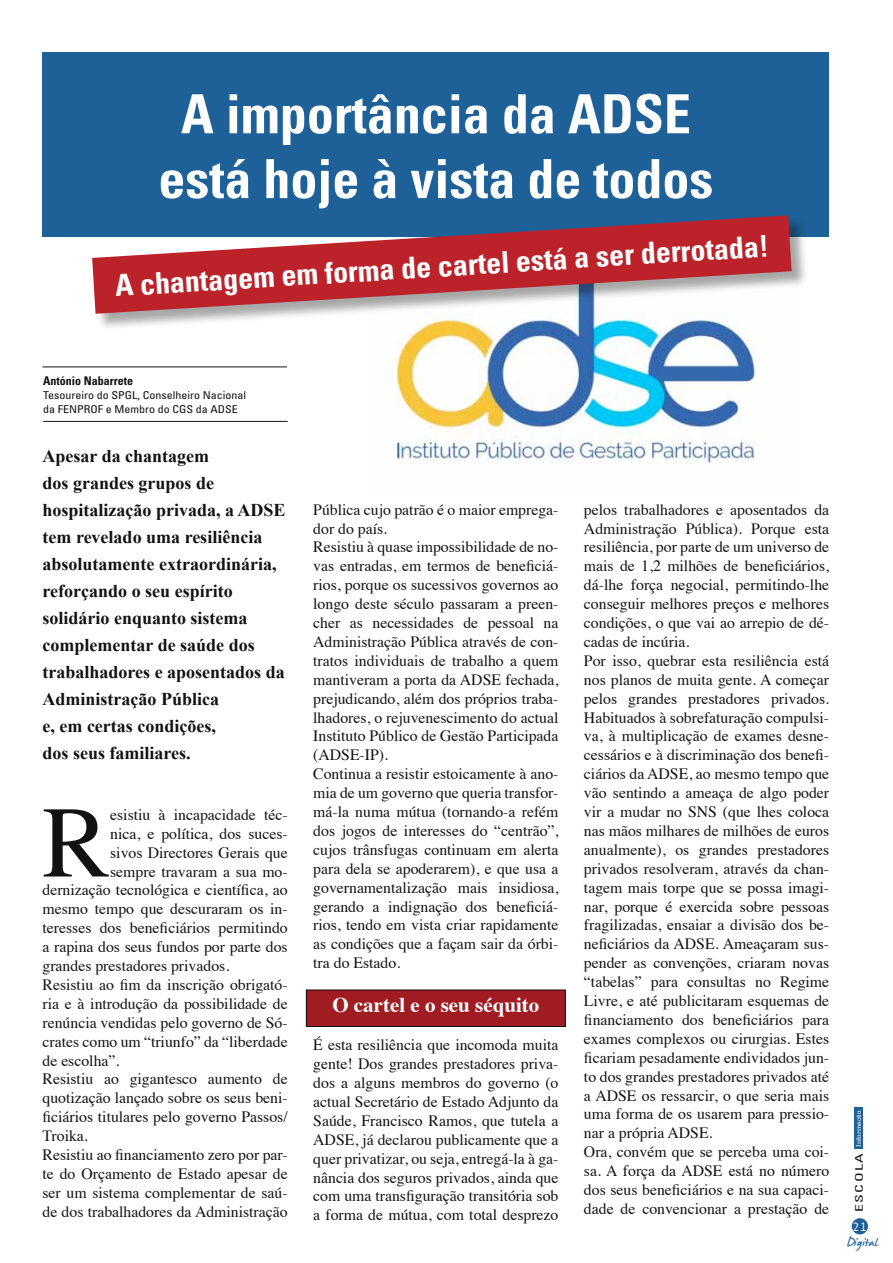
<style>
.page{position:relative;width:893px;height:1263px;background:#fff}
.page>*{position:absolute;margin:0;border:0;box-sizing:border-box;transform-origin:0 0}
.t1{font:101.4px "Times";color:#121212}
.t2{font:700 condensed 54px/64.8px "Univers";color:#fff;text-align:center}
.t3{font:700 condensed 30px "Univers";color:#fff}
.t4{font:700 21px "Times";color:#fff}
.t5{font:21px "James Fajardo";color:#1d6198}
.t6{font:700 18px/27px "Times New Roman";color:#121212}
.t7{font:15.75px/18.9px "Times";color:#121212}
.t8{font:700 condensed 12px "Univers";color:#121212}
.t9{font:12px "Andale Mono";color:#fff}
.t10{font:condensed 10.8px/14.4px "Univers";color:#121212;scale:1.11 1}
.t11{font:condensed 10.5px "Univers";letter-spacing:.1em;color:#121212;scale:1.5 1}
.t12{font:6.75px "Civic";letter-spacing:.01em;color:#fff;scale:1.33 1}
</style>
<div class="page">
<div style="left:854px;top:1107px;width:9px;height:43px;background:#1d6198"></div>
<div style="left:852px;top:1218px;width:16px;height:16px;background:#1d6198;border-radius:50%"></div>
<div style="left:854px;top:1149px;width:9px;height:63px;background:#fff"></div>
<div style="left:306px;top:990px;width:259px;height:36px;background:#a01c22"></div>
<div style="left:306px;top:990px;width:260px;height:37px;border:1px solid #121212"></div>
<img style="left:396px;top:331px;width:359px;height:133px">
<div style="left:43px;top:52px;width:786px;height:185px;background:#1d6198"></div>
<div style="left:93px;top:217px;width:715px;height:114px;background:#121212;opacity:.37"></div>
<svg style="left:92px;top:215px;width:700px;height:99px;fill:#bc2229"></svg>
<hr style="left:43px;top:367px;width:244px;height:1px;background:#121212">
<hr style="left:43px;top:421px;width:245px;height:1px;background:#121212">
<h2 class="t2" style="left:158px;top:81px;width:556px">A importância da ADSE está hoje à vista de todos</h2>
<h3 class="t3" style="left:114px;top:270px;width:656px;rotate:-4deg">A chantagem em forma de cartel está a ser derrotada!</h3>
<p class="t8" style="left:43px;top:373px;width:91px">António Nabarrete</p>
<p class="t10" style="left:43px;top:388px;width:184px">Tesoureiro do SPGL, Conselheiro Nacional da FENPROF e Membro do CGS da ADSE</p>
<p class="t6" style="left:43px;top:442px;width:245px">Apesar da chantagem<br>dos grandes grupos de hospitalização privada, a ADSE tem revelado uma resiliência absolutamente extraordinária, reforçando o seu espírito solidário enquanto sistema complementar de saúde dos trabalhadores e aposentados da<br>Administração Pública<br>e, em certas condições,<br>dos seus familiares.</p>
<h1 class="t1" style="left:43px;top:748px;width:69px">R</h1>
<p class="t7" style="left:110px;top:804px;width:179px">esistiu à incapacidade téc-</p>
<p class="t7" style="left:110px;top:822px;width:179px">nica, e política, dos suces-</p>
<p class="t7" style="left:110px;top:841px;width:179px">sivos Directores Gerais que</p>
<p class="t7" style="left:110px;top:860px;width:179px">sempre travaram a sua mo-</p>
<p class="t7" style="left:43px;top:879px;width:247px">dernização tecnológica e científica, ao</p>
<p class="t7" style="left:43px;top:898px;width:247px">mesmo tempo que descuraram os in-</p>
<p class="t7" style="left:43px;top:917px;width:247px">teresses dos beneficiários permitindo</p>
<p class="t7" style="left:43px;top:936px;width:247px">a rapina dos seus fundos por parte dos</p>
<p class="t7" style="left:43px;top:955px;width:188px">grandes prestadores privados.</p>
<p class="t7" style="left:43px;top:974px;width:247px">Resistiu ao fim da inscrição obrigató-</p>
<p class="t7" style="left:43px;top:993px;width:247px">ria e à introdução da possibilidade de</p>
<p class="t7" style="left:43px;top:1011px;width:247px">renúncia vendidas pelo governo de Só-</p>
<p class="t7" style="left:43px;top:1030px;width:247px">crates como um “triunfo” da “liberdade</p>
<p class="t7" style="left:43px;top:1049px;width:78px">de escolha”.</p>
<p class="t7" style="left:43px;top:1068px;width:247px">Resistiu ao gigantesco aumento de</p>
<p class="t7" style="left:43px;top:1087px;width:247px">quotização lançado sobre os seus beni-</p>
<p class="t7" style="left:43px;top:1106px;width:247px">ficiários titulares pelo governo Passos/</p>
<p class="t7" style="left:43px;top:1125px;width:47px">Troika.</p>
<p class="t7" style="left:43px;top:1144px;width:247px">Resistiu ao financiamento zero por par-</p>
<p class="t7" style="left:43px;top:1163px;width:247px">te do Orçamento de Estado apesar de</p>
<p class="t7" style="left:43px;top:1182px;width:247px">ser um sistema complementar de saú-</p>
<p class="t7" style="left:43px;top:1200px;width:247px">de dos trabalhadores da Administração</p>
<p class="t7" style="left:313px;top:498px;width:247px">Pública cujo patrão é o maior emprega&shy;dor do país.<br>Resistiu à quase impossibilidade de no&shy;vas entradas, em termos de beneficiá&shy;rios, porque os sucessivos governos ao longo deste século passaram a preen&shy;cher as necessidades de pessoal na Administração Pública através de con&shy;tratos individuais de trabalho a quem mantiveram a porta da ADSE fechada, prejudicando, além dos próprios traba&shy;lhadores, o rejuvenescimento do actual Instituto Público de Gestão Participada (ADSE-IP).<br>Continua a resistir estoicamente à ano&shy;mia de um governo que queria transfor&shy;má-la numa mútua (tornando-a refém dos jogos de interesses do “centrão”, cujos trânsfugas continuam em alerta para dela se apoderarem), e que usa a governamentalização mais insidiosa, gerando a indignação dos beneficiá&shy;rios, tendo em vista criar rapidamente as condições que a façam sair da órbi&shy;tra do Estado.</p>
<h3 class="t4" style="left:332px;top:985px;width:209px">O cartel e o seu séquito</h3>
<p class="t7" style="left:313px;top:1034px;width:247px;text-align:justify">É esta resiliência que incomoda muita gente! Dos grandes prestadores priva&shy;dos a alguns membros do governo (o actual Secretário de Estado Adjunto da Saúde, Francisco Ramos, que tutela a ADSE, já declarou publicamente que a quer privatizar, ou seja, entregá-la à ga&shy;nância dos seguros privados, ainda que com uma transfiguração transitória sob a forma de mútua, com total desprezo</p>
<p class="t7" style="left:584px;top:498px;width:247px">pelos trabalhadores e aposentados da Administração Pública). Porque esta resiliência, por parte de um universo de mais de 1,2 milhões de beneficiários, dá-lhe força negocial, permitindo-lhe conseguir melhores preços e melhores condições, o que vai ao arrepio de dé&shy;cadas de incúria.<br>Por isso, quebrar esta resiliência está nos planos de muita gente. A começar pelos grandes prestadores privados.<br>Habituados à sobrefaturação compulsi&shy;va, à multiplicação de exames desne&shy;cessários e à discriminação dos benefi&shy;ciários da ADSE, ao mesmo tempo que vão sentindo a ameaça de algo poder vir a mudar no SNS (que lhes coloca nas mãos milhares de milhões de euros anualmente), os grandes prestadores privados resolveram, através da chan&shy;tagem mais torpe que se possa imagi&shy;nar, porque é exercida sobre pessoas fragilizadas, ensaiar a divisão dos be&shy;neficiários da ADSE. Ameaçaram sus&shy;pender as convenções, criaram novas “tabelas” para consultas no Regime Livre, e até publicitaram esquemas de financiamento dos beneficiários para exames complexos ou cirurgias. Estes ficariam pesadamente endividados jun&shy;to dos grandes prestadores privados até a ADSE os ressarcir, o que seria mais uma forma de os usarem para pressio&shy;nar a própria ADSE.<br>Ora, convém que se perceba uma coi&shy;sa. A força da ADSE está no número dos seus beneficiários e na sua capaci&shy;dade de convencionar a prestação de</p>
<p class="t12" style="left:855px;top:1147px;width:29px;rotate:-90deg">Informação</p>
<p class="t11" style="left:852px;top:1212px;width:41px;rotate:-90deg">ESCOLA</p>
<h3 class="t5" style="left:847px;top:1231px;width:32px">Digital</h3>
<p class="t9" style="left:852px;top:1219px;width:16px">21</p>
</div>
